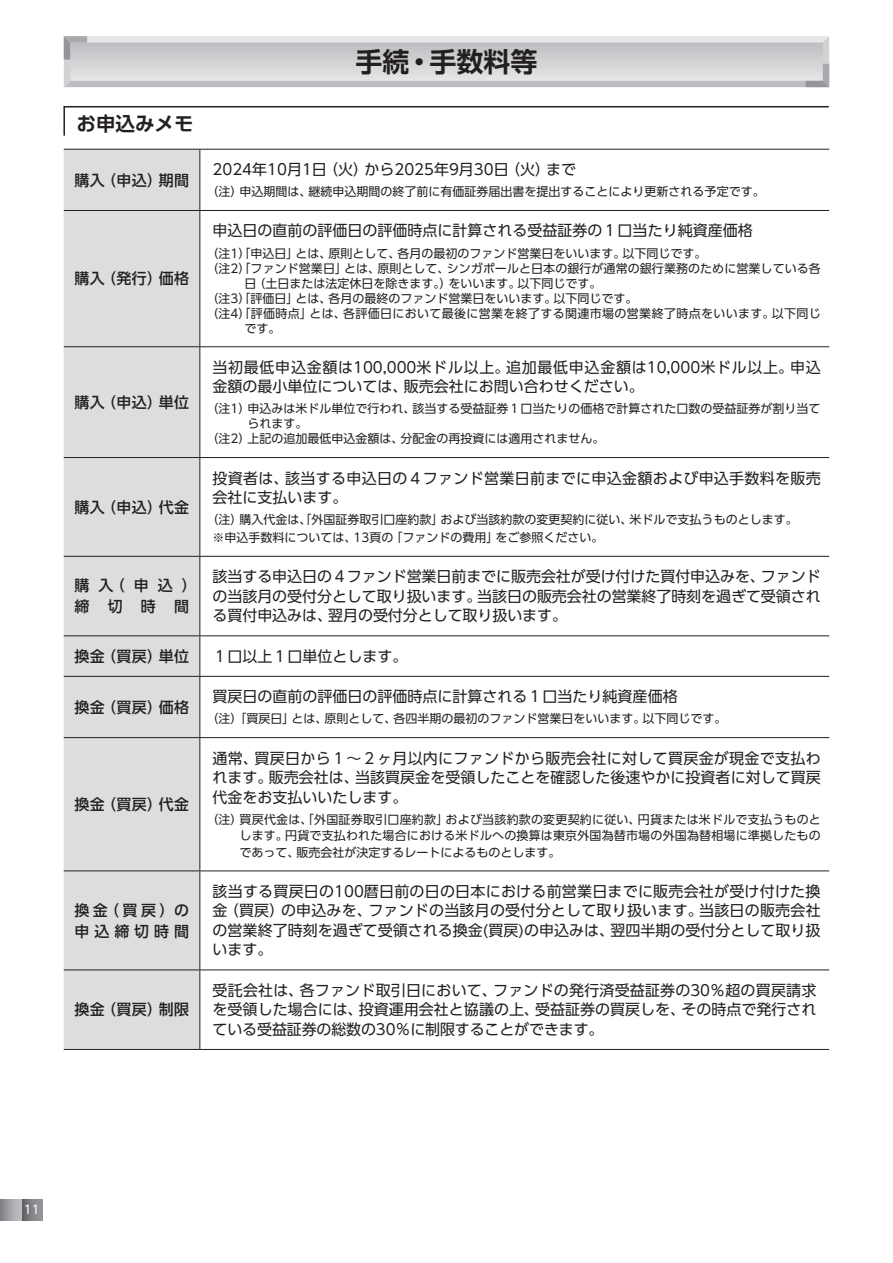
<style>
.page{position:relative;width:893px;height:1263px;background:#fff}
.page>*{position:absolute;margin:0;border:0;box-sizing:border-box;transform-origin:0 0}
.t1{font:700 27px "UD Shin Go Pr 6 N De";color:#231f20}
.t2{font:700 19.5px "UD Shin Go Pr 6 N De";color:#231f20}
.t3{font:15px/19.5px "UD Shin Go Pr 6 N";color:#231f20;text-align:justify}
.t4{font:500 15px/21px "UD Shin Go Pr 6 N";letter-spacing:.025em;color:#231f20}
.t5{font:15px/19.5px "UD Shin Go Pr 6 N";letter-spacing:.02em;color:#231f20}
.t6{font:500 15px/21px "UD Shin Go Pr 6 N";letter-spacing:.33em;color:#231f20}
.t7{font:12px/16.5px "UD Shin Go Pr 6 N";color:#231f20}
.t8{font:12px "UD Shin Go Pr 6 N";letter-spacing:.03em;color:#231f20}
.t9{font:12px "UD Shin Go Pr 6 N";color:#fff}
</style>
<div class="page">
<svg style="left:64px;top:36px;width:765px;height:51px"></svg>
<div style="left:21px;top:1199px;width:22px;height:21px;background:linear-gradient(to right,#626366,#999b9e)"></div>
<svg style="left:0;top:1199px;width:21px;height:21px"></svg>
<svg style="left:63px;top:106px;width:766px;height:30px"></svg>
<div style="left:64px;top:150px;width:135px;height:899px;background:#dcdddf"></div>
<hr style="left:64px;top:149px;width:136px;height:1px;background:#231f20">
<hr style="left:200px;top:149px;width:629px;height:1px;background:#231f20">
<hr style="left:199px;top:970px;width:1px;height:79px;background:#231f20">
<hr style="left:64px;top:969px;width:136px;height:1px;background:#231f20">
<hr style="left:200px;top:969px;width:629px;height:1px;background:#231f20">
<hr style="left:64px;top:1049px;width:136px;height:1px;background:#231f20">
<hr style="left:200px;top:1049px;width:629px;height:1px;background:#231f20">
<hr style="left:199px;top:150px;width:1px;height:60px;background:#231f20">
<hr style="left:199px;top:211px;width:1px;height:135px;background:#231f20">
<hr style="left:199px;top:347px;width:1px;height:110px;background:#231f20">
<hr style="left:199px;top:458px;width:1px;height:98px;background:#231f20">
<hr style="left:199px;top:557px;width:1px;height:78px;background:#231f20">
<hr style="left:199px;top:636px;width:1px;height:40px;background:#231f20">
<hr style="left:199px;top:677px;width:1px;height:60px;background:#231f20">
<hr style="left:199px;top:738px;width:1px;height:132px;background:#231f20">
<hr style="left:199px;top:871px;width:1px;height:98px;background:#231f20">
<hr style="left:64px;top:210px;width:136px;height:1px;background:#231f20">
<hr style="left:200px;top:210px;width:629px;height:1px;background:#231f20">
<hr style="left:64px;top:346px;width:136px;height:1px;background:#231f20">
<hr style="left:200px;top:346px;width:629px;height:1px;background:#231f20">
<hr style="left:64px;top:457px;width:136px;height:1px;background:#231f20">
<hr style="left:200px;top:457px;width:629px;height:1px;background:#231f20">
<hr style="left:64px;top:556px;width:136px;height:1px;background:#231f20">
<hr style="left:200px;top:556px;width:629px;height:1px;background:#231f20">
<hr style="left:64px;top:635px;width:136px;height:1px;background:#231f20">
<hr style="left:200px;top:635px;width:629px;height:1px;background:#231f20">
<hr style="left:64px;top:676px;width:136px;height:1px;background:#231f20">
<hr style="left:200px;top:676px;width:629px;height:1px;background:#231f20">
<hr style="left:64px;top:737px;width:136px;height:1px;background:#231f20">
<hr style="left:200px;top:737px;width:629px;height:1px;background:#231f20">
<hr style="left:64px;top:870px;width:136px;height:1px;background:#231f20">
<hr style="left:200px;top:870px;width:629px;height:1px;background:#231f20">
<h2 class="t2" style="left:77px;top:108px;width:119px">お申込みメモ</h2>
<p class="t4" style="left:74px;top:169px;width:116px">購入（申込）期間</p>
<p class="t4" style="left:74px;top:268px;width:116px">購入（発行）価格</p>
<p class="t4" style="left:74px;top:391px;width:116px">購入（申込）単位</p>
<p class="t4" style="left:74px;top:496px;width:116px">購入（申込）代金</p>
<h1 class="t1" style="left:355px;top:40px;width:184px">手続・手数料等</h1>
<p class="t3" style="left:213px;top:159px;width:365px">2024年10月1日（火）から2025年9月30日（火）まで</p>
<p class="t7" style="left:207px;top:183px;width:559px">（注）申込期間は、継続申込期間の終了前に有価証券届出書を提出することにより更新される予定です。</p>
<p class="t3" style="left:213px;top:221px;width:541px">申込日の直前の評価日の評価時点に計算される受益証券の１口当たり純資産価格</p>
<p class="t7" style="left:207px;top:244px;width:501px">（注1）「申込日」とは、原則として、各月の最初のファンド営業日をいいます。以下同じです。</p>
<p class="t7" style="left:207px;top:259px;width:616px">（注2）「ファンド営業日」とは、原則として、シンガポールと日本の銀行が通常の銀行業務のために営業している各</p>
<p class="t7" style="left:245px;top:274px;width:358px">日（土日または法定休日を除きます。）をいいます。以下同じです。</p>
<p class="t7" style="left:207px;top:289px;width:432px">（注3）「評価日」とは、各月の最終のファンド営業日をいいます。以下同じです。</p>
<p class="t8" style="left:207px;top:303px;width:616px">（注4）「評価時点」とは、各評価日において最後に営業を終了する関連市場の営業終了時点をいいます。以下同じ</p>
<p class="t7" style="left:245px;top:319px;width:37px">です。</p>
<p class="t3" style="left:213px;top:357px;width:610px">当初最低申込金額は100,000米ドル以上。追加最低申込金額は10,000米ドル以上。申込金額の最小単位については、販売会社にお問い合わせください。</p>
<p class="t7" style="left:207px;top:400px;width:615px">（注1）申込みは米ドル単位で行われ、該当する受益証券１口当たりの価格で計算された口数の受益証券が割り当て</p>
<p class="t7" style="left:248px;top:415px;width:61px">られます。</p>
<p class="t7" style="left:207px;top:430px;width:399px">（注2）上記の追加最低申込金額は、分配金の再投資には適用されません。</p>
<p class="t5" style="left:213px;top:468px;width:610px">投資者は、該当する申込日の４ファンド営業日前までに申込金額および申込手数料を販売会社に支払います。</p>
<p class="t7" style="left:213px;top:510px;width:586px;line-height:18px;text-indent:-6px">（注）購入代金は、「外国証券取引口座約款」および当該約款の変更契約に従い、米ドルで支払うものとします。※申込手数料については、13頁の「ファンドの費用」をご参照ください。</p>
<p class="t4" style="left:74px;top:575px;width:124px">購入（申込）締切時間</p>
<p class="t3" style="left:213px;top:566px;width:610px">該当する申込日の４ファンド営業日前までに販売会社が受け付けた買付申込みを、ファンドの当該月の受付分として取り扱います。当該日の販売会社の営業終了時刻を過ぎて受領される買付申込みは、翌月の受付分として取り扱います。</p>
<p class="t4" style="left:74px;top:645px;width:116px">換金（買戻）単位</p>
<p class="t3" style="left:213px;top:646px;width:196px">１口以上１口単位とします。</p>
<p class="t4" style="left:74px;top:696px;width:116px">換金（買戻）価格</p>
<p class="t3" style="left:213px;top:686px;width:466px">買戻日の直前の評価日の評価時点に計算される１口当たり純資産価格</p>
<p class="t7" style="left:207px;top:710px;width:521px">（注）「買戻日」とは、原則として、各四半期の最初のファンド営業日をいいます。以下同じです。</p>
<p class="t4" style="left:74px;top:793px;width:116px">換金（買戻）代金</p>
<p class="t6" style="left:74px;top:899px;width:116px">換金（買戻）の申込締切時間</p>
<p class="t4" style="left:74px;top:999px;width:116px">換金（買戻）制限</p>
<p class="t3" style="left:213px;top:748px;width:610px">通常、買戻日から１～２ヶ月以内にファンドから販売会社に対して買戻金が現金で支払われます。販売会社は、当該買戻金を受領したことを確認した後速やかに投資者に対して買戻代金をお支払いいたします。</p>
<p class="t7" style="left:240px;top:810px;width:583px;text-align:justify;text-indent:-33px">（注）買戻代金は、「外国証券取引口座約款」および当該約款の変更契約に従い、円貨または米ドルで支払うものとします。円貨で支払われた場合における米ドルへの換算は東京外国為替市場の外国為替相場に準拠したものであって、販売会社が決定するレートによるものとします。</p>
<p class="t3" style="left:213px;top:881px;width:610px">該当する買戻日の100暦日前の日の日本における前営業日までに販売会社が受け付けた換金（買戻）の申込みを、ファンドの当該月の受付分として取り扱います。当該日の販売会社の営業終了時刻を過ぎて受領される換金(買戻)の申込みは、翌四半期の受付分として取り扱います。</p>
<p class="t3" style="left:213px;top:980px;width:605px">受託会社は、各ファンド取引日において、ファンドの発行済受益証券の30％超の買戻請求を受領した場合には、投資運用会社と協議の上、受益証券の買戻しを、その時点で発行されている受益証券の総数の30％に制限することができます。</p>
<p class="t9" style="left:24px;top:1200px;width:17px">11</p>
</div>
